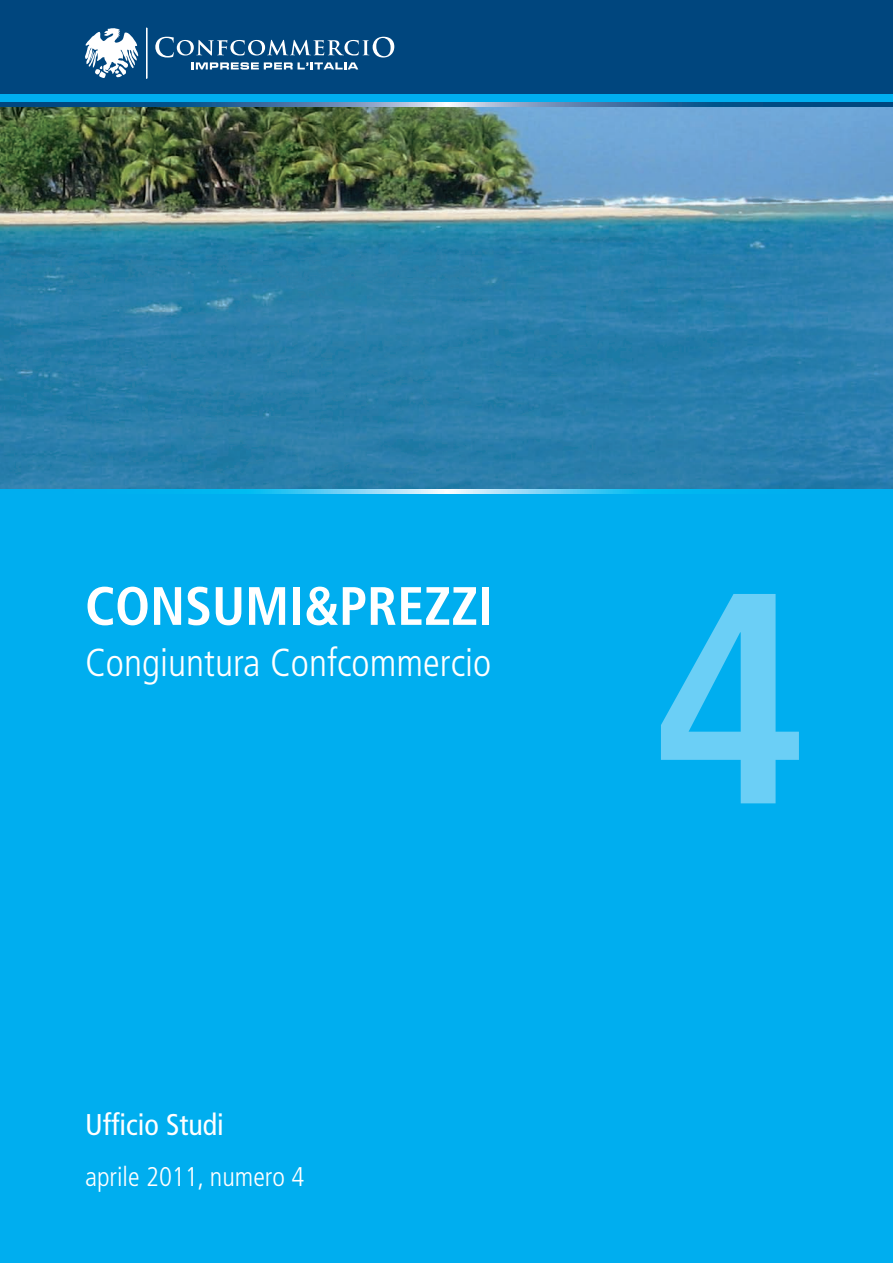
<style>
.page{position:relative;width:893px;height:1263px;background:#00aeef}
.page>*{position:absolute;margin:0;border:0;box-sizing:border-box;transform-origin:0 0}
.t1{font:700 condensed 300px "Frutiger";color:#6bcff6}
.t2{font:700 condensed 54px "Frutiger";color:#fff}
.t3{font:300 condensed 39px "Frutiger";color:#fff}
.t4{font:condensed 30px "Frutiger";color:#fff}
.t5{font:300 condensed 27px "Frutiger";color:#fff}
</style>
<div class="page">
<div style="left:0;top:0;width:893px;height:94px;background:#00467e"></div>
<svg style="left:85px;top:28px;width:54px;height:50px"></svg>
<svg style="left:155px;top:37px;width:239px;height:33px"></svg>
<svg style="left:146px;top:28px;width:1px;height:51px"></svg>
<img style="left:0;top:106px;width:893px;height:383px">
<svg style="left:219px;top:489px;width:456px;height:4px"></svg>
<svg style="left:0;top:102px;width:893px;height:4px;background:#3e719f"></svg>
<h2 class="t2" style="left:85px;top:574px;width:410px">CONSUMI&amp;PREZZI</h2>
<p class="t3" style="left:85px;top:640px;width:408px">Congiuntura Confcommercio</p>
<p class="t4" style="left:85px;top:1107px;width:140px">Ufficio Studi</p>
<p class="t5" style="left:85px;top:1161px;width:221px">aprile 2011, numero 4</p>
<h1 class="t1" style="left:652px;top:521px;width:158px">4</h1>
</div>
